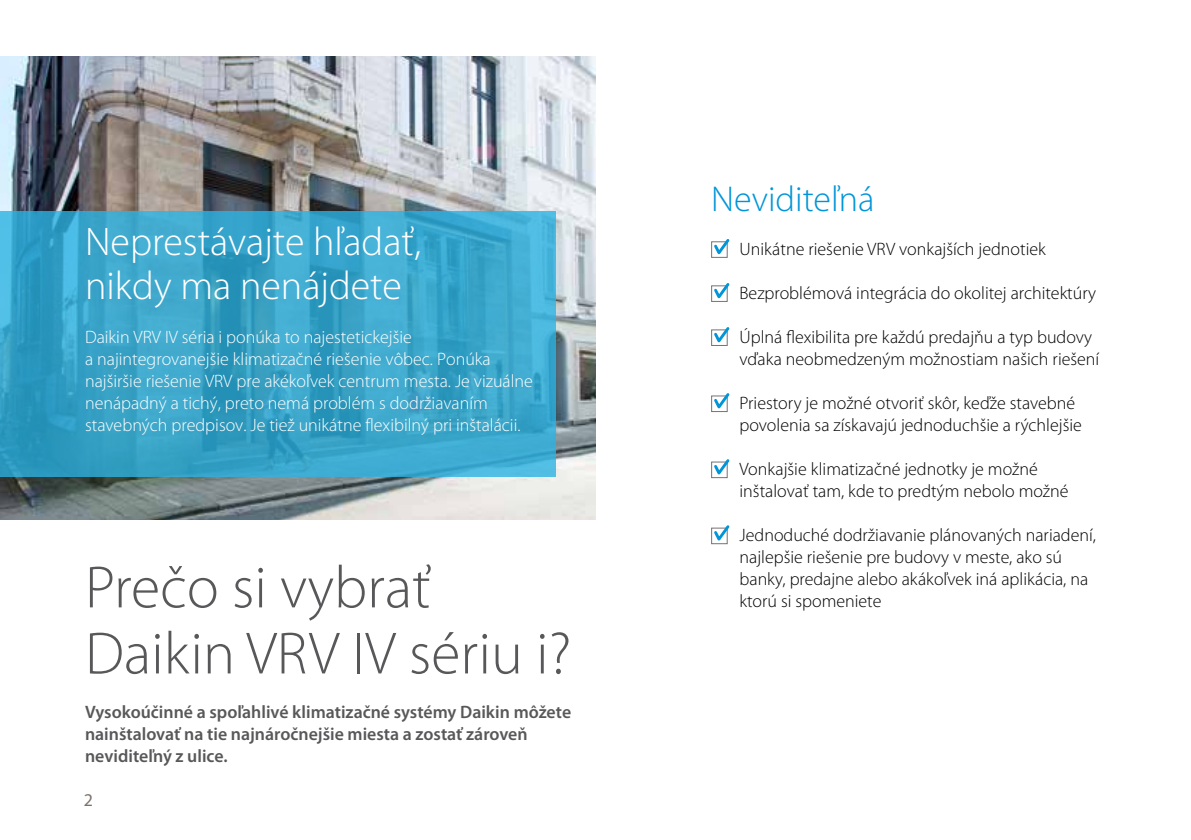
<style>
.page{position:relative;width:1191px;height:840px;background:#fff}
.page>*{position:absolute;margin:0;border:0;box-sizing:border-box;transform-origin:0 0}
.t1{font:300 60px "Myriad Pro";color:#58585a}
.t2{font:300 40px/44px "Myriad Pro";color:#fff}
.t3{font:300 36px "Myriad Pro";color:#0095d8}
.t4{font:300 18px/22px "Myriad Pro";color:#000}
.t5{font:300 18px/22px "Myriad Pro";color:#fff}
.t6{font:600 18px/22px "Myriad Pro";color:#58585a}
.t7{font:18px "Myriad Pro";color:#7d726b}
</style>
<div class="page">
<img style="left:0;top:57px;width:595px;height:462px">
<svg style="left:711px;top:239px;width:19px;height:19px"></svg>
<svg style="left:711px;top:283px;width:19px;height:19px"></svg>
<svg style="left:711px;top:327px;width:19px;height:19px"></svg>
<svg style="left:711px;top:393px;width:19px;height:19px"></svg>
<svg style="left:711px;top:459px;width:19px;height:19px"></svg>
<svg style="left:711px;top:525px;width:19px;height:19px"></svg>
<svg style="left:0;top:211px;width:555px;height:265px"></svg>
<h2 class="t2" style="left:85px;top:220px;width:338px">Neprestávajte hľadať, nikdy ma nenájdete</h2>
<p class="t5" style="left:85px;top:326px;width:449px">Daikin VRV IV séria i ponúka to najestetickejšie<br>a najintegrovanejšie klimatizačné riešenie vôbec. Ponúka najširšie riešenie VRV pre akékoľvek centrum mesta. Je vizuálne nenápadný a tichý, preto nemá problém s dodržiavaním stavebných predpisov. Je tiež unikátne flexibilný pri inštalácii.</p>
<h1 class="t1" style="left:85px;top:554px;width:348px">Prečo si vybrať</h1>
<h1 class="t1" style="left:85px;top:620px;width:488px">Daikin VRV IV sériu i?</h1>
<p class="t6" style="left:85px;top:700px;width:487px">Vysokoúčinné a spoľahlivé klimatizačné systémy Daikin môžete nainštalovať na tie najnáročnejšie miesta a zostať zároveň neviditeľný z ulice.</p>
<p class="t7" style="left:84px;top:788px;width:11px">2</p>
<h3 class="t3" style="left:711px;top:179px;width:165px">Neviditeľná</h3>
<p class="t4" style="left:739px;top:238px;width:308px">Unikátne riešenie VRV vonkajších jednotiek</p>
<p class="t4" style="left:739px;top:282px;width:358px">Bezproblémová integrácia do okolitej architektúry</p>
<p class="t4" style="left:739px;top:326px;width:361px">Úplná flexibilita pre každú predajňu a typ budovy vďaka neobmedzeným možnostiam našich riešení</p>
<p class="t4" style="left:739px;top:392px;width:344px">Priestory je možné otvoriť skôr, keďže stavebné povolenia sa získavajú jednoduchšie a rýchlejšie</p>
<p class="t4" style="left:739px;top:458px;width:330px">Vonkajšie klimatizačné jednotky je možné inštalovať tam, kde to predtým nebolo možné</p>
<p class="t4" style="left:739px;top:524px;width:358px">Jednoduché dodržiavanie plánovaných nariadení, najlepšie riešenie pre budovy v meste, ako sú banky, predajne alebo akákoľvek iná aplikácia, na</p>
<p class="t4" style="left:739px;top:590px;width:143px">ktorú si spomeniete</p>
</div>
